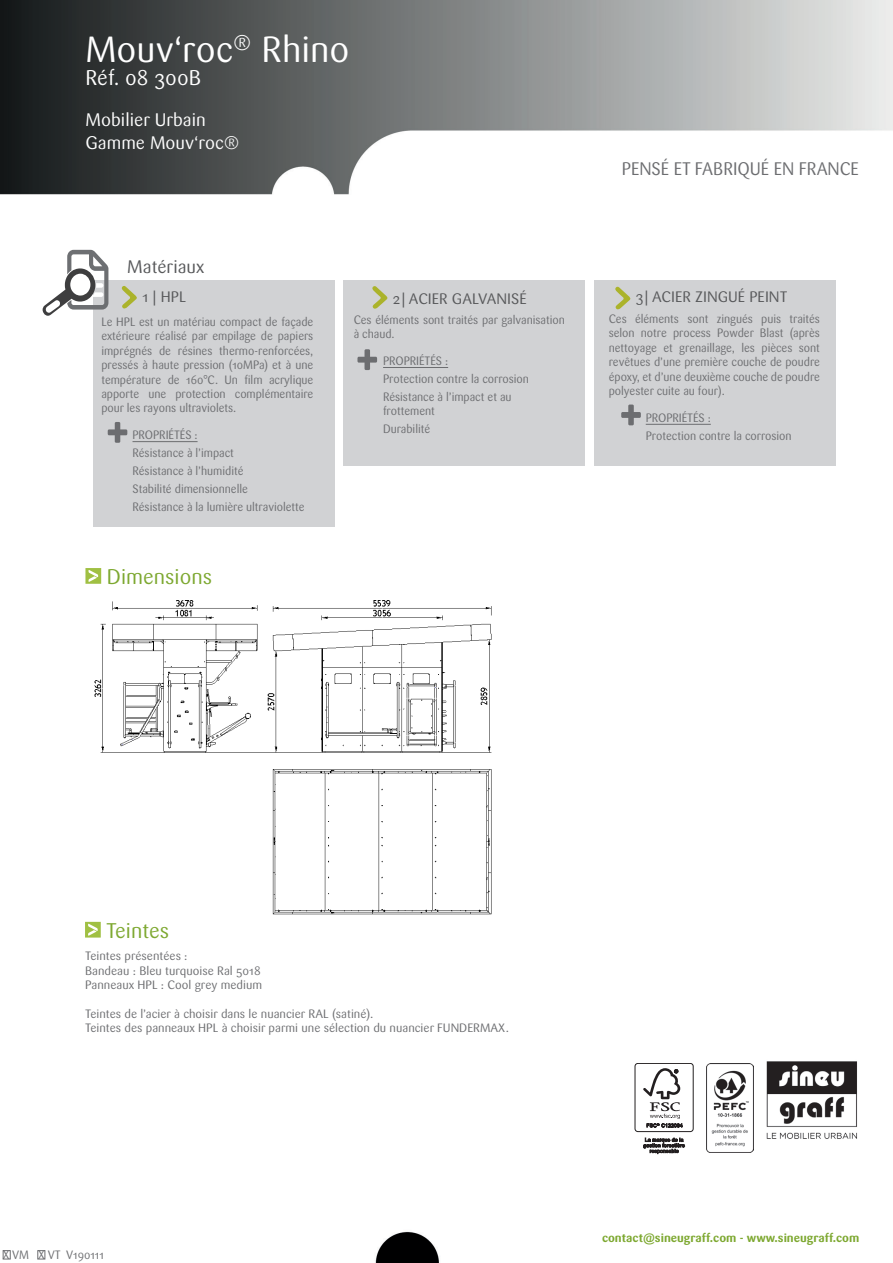
<style>
.page{position:relative;width:893px;height:1263px;background:#fff}
.page>*{position:absolute;margin:0;border:0;box-sizing:border-box;transform-origin:0 0}
.t1{font:36px "Sari OT";color:#fff}
.Paragraphe_texte_cou{font:21px "Sari OT";color:#7da830}
.t2{font:21px "Sari OT";color:#fff}
.t3{font:18px "Sari OT";color:#fff}
.t4{font:18px "Sari OT";letter-spacing:-.005em;color:#6c6d70;scale:.95 1}
.t5{font:18px "Sari OT";color:#57585a}
.t6{font:15px "Sari OT";color:#57585a}
.Paragraphe_texte_cou-2{font:12px/14.4px "Sari OT";letter-spacing:-.005em;color:#6c6d70;text-align:justify;scale:.95 1}
.Paragraphe_texte_cou-3{font:12px "Sari OT";letter-spacing:-.005em;color:#6c6d70}
.t7{font:700 12px "Sari OT";color:#7da830}
</style>
<div class="page">
<img style="left:0;top:0;width:893px;height:1263px">
<div style="left:627px;top:1058px;width:135px;height:101px;background:#fff"></div>
<div style="left:635px;top:1063px;width:58px;height:69px;border:1px solid #231f20;border-radius:3px"></div>
<svg style="left:643px;top:1068px;width:40px;height:59px"></svg>
<svg style="left:643px;top:1138px;width:42px;height:16px"></svg>
<img style="left:707px;top:1063px;width:47px;height:89px">
<div style="left:764px;top:1052px;width:96px;height:106px;background:#fff"></div>
<img style="left:766px;top:1061px;width:91px;height:78px">
<div style="left:93px;top:280px;width:241px;height:247px;background:#d1d2d4"></div>
<hr style="left:133px;top:441px;width:65px;height:1px;background:#6c6d70">
<svg style="left:108px;top:422px;width:19px;height:21px"></svg>
<svg style="left:85px;top:568px;width:16px;height:16px"></svg>
<svg style="left:85px;top:922px;width:16px;height:15px"></svg>
<svg style="left:43px;top:250px;width:95px;height:66px"></svg>
<div style="left:595px;top:280px;width:241px;height:185px;background:#d1d2d4"></div>
<svg style="left:615px;top:286px;width:16px;height:24px"></svg>
<hr style="left:646px;top:424px;width:65px;height:1px;background:#6c6d70">
<svg style="left:621px;top:405px;width:20px;height:20px"></svg>
<div style="left:344px;top:281px;width:241px;height:185px;background:#d1d2d4"></div>
<hr style="left:383px;top:367px;width:65px;height:1px;background:#6c6d70">
<svg style="left:372px;top:286px;width:16px;height:23px"></svg>
<svg style="left:357px;top:349px;width:20px;height:21px"></svg>
<div style="left:3px;top:1250px;width:8px;height:9px;border:1px solid #6c6d70"></div>
<div style="left:37px;top:1250px;width:8px;height:9px;border:1px solid #6c6d70"></div>
<img style="left:88px;top:593px;width:410px;height:324px">
<p class="t1" style="left:85px;top:26px;width:266px">Mouv‘roc<sup>®</sup> Rhino</p>
<p class="t2" style="left:85px;top:64px;width:117px">Réf. 08 300B</p>
<p class="t3" style="left:85px;top:109px;width:122px">Mobilier Urbain</p>
<p class="t3" style="left:85px;top:131px;width:156px">Gamme Mouv‘roc®</p>
<p class="t5" style="left:127px;top:255px;width:79px">Matériaux</p>
<p class="t6" style="left:142px;top:287px;width:45px">1 | HPL</p>
<p class="t6" style="left:393px;top:289px;width:135px">2 | ACIER GALVANISÉ</p>
<p class="Paragraphe_texte_cou-2" style="left:101px;top:314px;width:225px">Le HPL est un matériau compact de façade extérieure réalisé par empilage de papiers imprégnés de résines thermo-renforcées, pressés à haute pression (10MPa) et à une température de 160°C. Un film acrylique apporte une protection complémentaire pour les rayons ultraviolets.</p>
<p class="Paragraphe_texte_cou-2" style="left:133px;top:428px;width:70px">PROPRIÉTÉS :</p>
<p class="Paragraphe_texte_cou-2" style="left:133px;top:446px;width:108px">Résistance à l’impact</p>
<p class="Paragraphe_texte_cou-2" style="left:133px;top:464px;width:118px">Résistance à l’humidité</p>
<p class="Paragraphe_texte_cou-2" style="left:133px;top:481px;width:123px">Stabilité dimensionnelle</p>
<p class="Paragraphe_texte_cou-2" style="left:133px;top:499px;width:183px">Résistance à la lumière ultraviolette</p>
<p class="Paragraphe_texte_cou" style="left:107px;top:563px;width:107px">Dimensions</p>
<p class="Paragraphe_texte_cou-2" style="left:354px;top:312px;width:224px">Ces éléments sont traités par galvanisation à chaud.</p>
<p class="Paragraphe_texte_cou-2" style="left:383px;top:354px;width:70px">PROPRIÉTÉS :</p>
<p class="Paragraphe_texte_cou-2" style="left:383px;top:372px;width:155px">Protection contre la corrosion</p>
<p class="Paragraphe_texte_cou-2" style="left:383px;top:390px;width:137px">Résistance à l’impact et au frottement</p>
<p class="Paragraphe_texte_cou-2" style="left:383px;top:422px;width:51px">Durabilité</p>
<h3 class="t4" style="left:622px;top:157px;width:251px">PENSÉ ET FABRIQUÉ EN FRANCE</h3>
<p class="t6" style="left:636px;top:287px;width:153px">3 | ACIER ZINGUÉ PEINT</p>
<p class="Paragraphe_texte_cou-2" style="left:609px;top:312px;width:224px">Ces éléments sont zingués puis traités selon notre process Powder Blast (après nettoyage et grenaillage, les pièces sont revêtues d’une première couche de poudre époxy, et d’une deuxième couche de poudre polyester cuite au four).</p>
<p class="Paragraphe_texte_cou-2" style="left:646px;top:411px;width:70px">PROPRIÉTÉS :</p>
<p class="Paragraphe_texte_cou-2" style="left:646px;top:428px;width:155px">Protection contre la corrosion</p>
<p class="Paragraphe_texte_cou" style="left:106px;top:917px;width:65px">Teintes</p>
<p class="Paragraphe_texte_cou-3" style="left:85px;top:948px;width:104px">Teintes présentées :</p>
<p class="Paragraphe_texte_cou-3" style="left:85px;top:963px;width:177px">Bandeau : Bleu turquoise Ral 5018</p>
<p class="Paragraphe_texte_cou-3" style="left:85px;top:977px;width:179px">Panneaux HPL : Cool grey medium</p>
<p class="Paragraphe_texte_cou-3" style="left:85px;top:1006px;width:290px">Teintes de l’acier à choisir dans le nuancier RAL (satiné).</p>
<p class="Paragraphe_texte_cou-3" style="left:85px;top:1020px;width:425px">Teintes des panneaux HPL à choisir parmi une sélection du nuancier FUNDERMAX.</p>
<p class="Paragraphe_texte_cou-2" style="left:3px;top:1248px;width:108px">X VM X VT V190111</p>
<p class="t7" style="left:602px;top:1230px;width:259px">contact@sineugraff.com - www.sineugraff.com</p>
</div>
